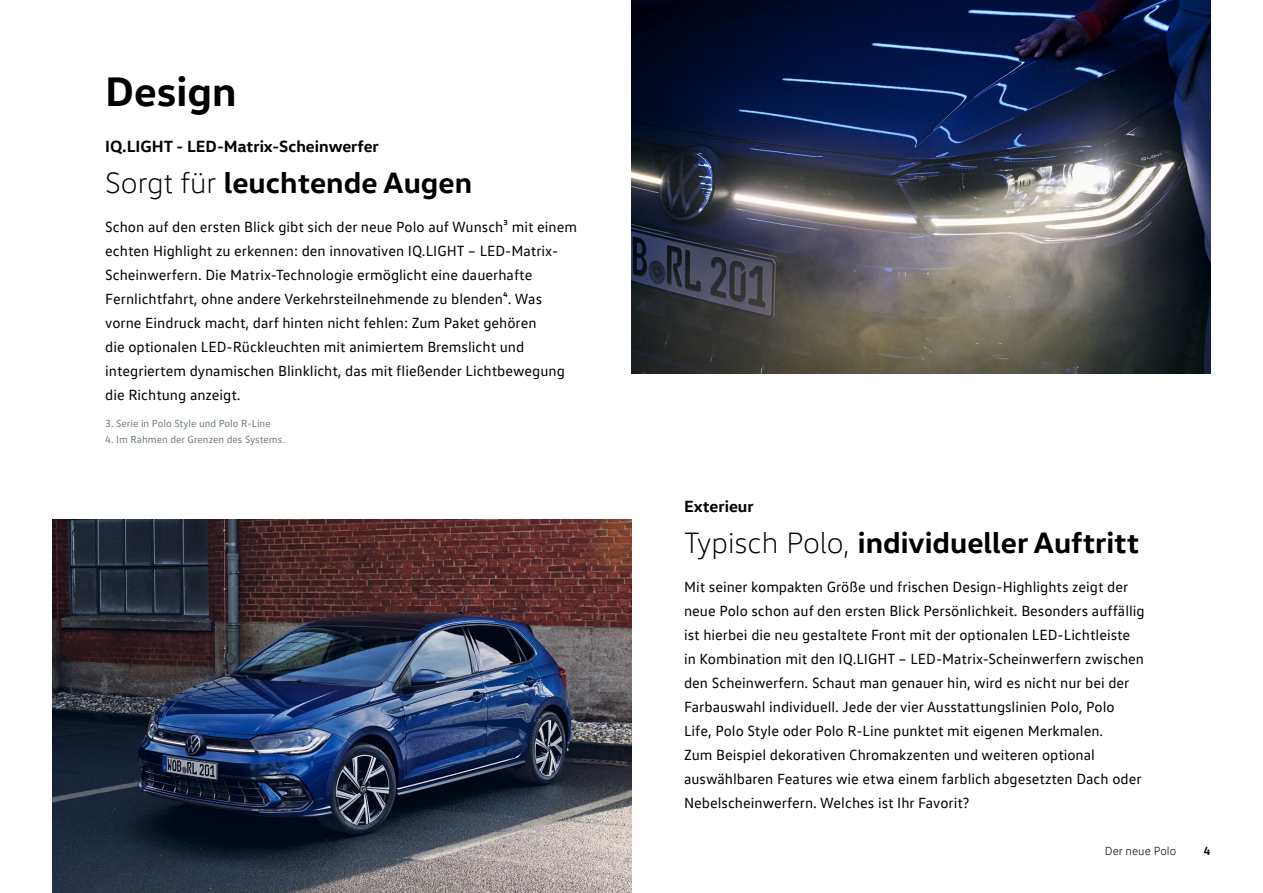
<style>
.page{position:relative;width:1263px;height:893px;background:#fff}
.page>*{position:absolute;margin:0;border:0;box-sizing:border-box;transform-origin:0 0}
.t1{font:700 42px "VW Head";color:#000}
.t2{font:700 30px "VW Head";color:#000}
.t3{font:700 16.5px "VW Head";color:#000}
.t4{font:15px/24px "VW Text";color:#000}
.t5{font:300 12px "VW Text";color:#000}
.t6{font:700 12px "VW Text";color:#000}
.t7{font:10.5px "VW Text";color:#6d7b81}
.s1{font-weight:300}
</style>
<div class="page">
<img style="left:631px;top:0;width:579px;height:373px">
<img style="left:53px;top:520px;width:578px;height:373px">
<h1 class="t1" style="left:105px;top:64px;width:133px">Design</h1>
<p class="t3" style="left:105px;top:136px;width:275px">IQ.LIGHT - LED-Matrix-Scheinwerfer</p>
<h2 class="t2" style="left:105px;top:163px;width:368px"><span class="s1">Sorgt für</span> leuchtende Augen</h2>
<p class="t4" style="left:105px;top:214px;width:473px">Schon auf den ersten Blick gibt sich der neue Polo auf Wunsch³ mit einem echten Highlight zu erkennen: den innovativen IQ.LIGHT – LED-Matrix-Scheinwerfern. Die Matrix-Technologie ermöglicht eine dauerhafte Fernlichtfahrt, ohne andere Verkehrsteilnehmende zu blenden⁴. Was vorne Eindruck macht, darf hinten nicht fehlen: Zum Paket gehören<br>die optionalen LED-Rückleuchten mit animiertem Bremslicht und integriertem dynamischen Blinklicht, das mit fließender Lichtbewegung die Richtung anzeigt.</p>
<p class="t7" style="left:105px;top:417px;width:167px">3. Serie in Polo Style und Polo R-Line</p>
<p class="t7" style="left:105px;top:433px;width:181px">4. Im Rahmen der Grenzen des Systems.</p>
<p class="t3" style="left:684px;top:496px;width:71px">Exterieur</p>
<h2 class="t2" style="left:684px;top:523px;width:457px"><span class="s1">Typisch Polo,</span> individueller Auftritt</h2>
<p class="t4" style="left:684px;top:574px;width:462px">Mit seiner kompakten Größe und frischen Design-Highlights zeigt der neue Polo schon auf den ersten Blick Persönlichkeit. Besonders auffällig ist hierbei die neu gestaltete Front mit der optionalen LED-Lichtleiste in Kombination mit den IQ.LIGHT – LED-Matrix-Scheinwerfern zwischen den Scheinwerfern. Schaut man genauer hin, wird es nicht nur bei der Farbauswahl individuell. Jede der vier Ausstattungslinien Polo, Polo Life, Polo Style oder Polo R-Line punktet mit eigenen Merkmalen.<br>Zum Beispiel dekorativen Chromakzenten und weiteren optional auswählbaren Features wie etwa einem farblich abgesetzten Dach oder Nebelscheinwerfern. Welches ist Ihr Favorit?</p>
<p class="t5" style="left:1105px;top:843px;width:73px">Der neue Polo</p>
<p class="t6" style="left:1204px;top:843px;width:8px">4</p>
</div>
